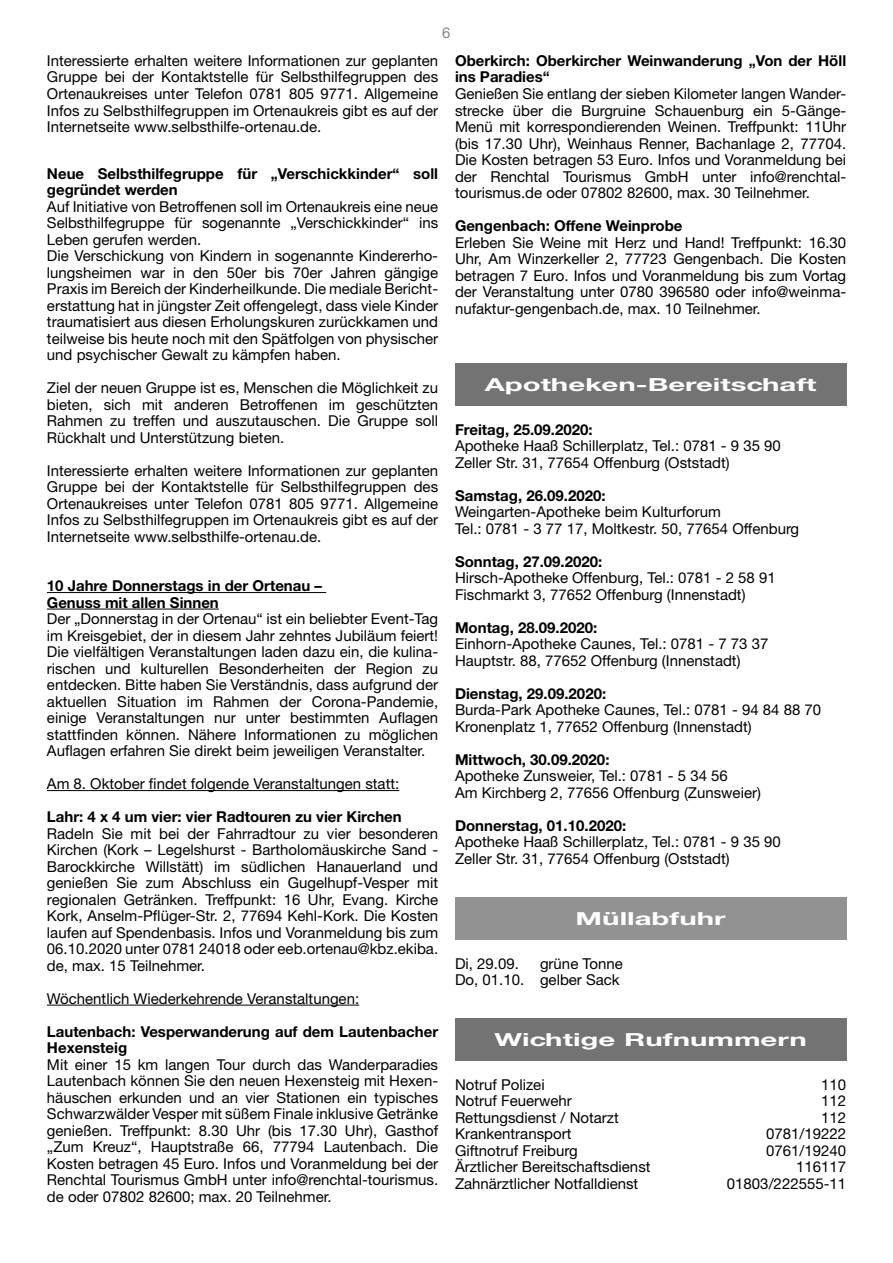
<style>
.page{position:relative;width:893px;height:1263px;background:#fff}
.page>*{position:absolute;margin:0;border:0;box-sizing:border-box;transform-origin:0 0}
.t1{font:700 18px "Helvetica Neue CE";color:#fff;scale:1.63 1}
.t2{font:15px/16.5px "Helvetica Neue LT Std";color:#000;text-align:justify}
.t3{font:700 15px/16.5px "Helvetica Neue LT Std";color:#000}
.t4{font:15px "Helvetica Neue LT Std";color:#878787}
</style>
<div class="page">
<hr style="left:47px;top:592px;width:279px;height:1px;background:#000">
<hr style="left:47px;top:609px;width:172px;height:1px;background:#000">
<hr style="left:47px;top:790px;width:352px;height:1px;background:#000">
<hr style="left:47px;top:1005px;width:312px;height:1px;background:#000">
<div style="left:455px;top:363px;width:391px;height:42px;background:#737373"></div>
<div style="left:455px;top:897px;width:391px;height:42px;background:#929292"></div>
<div style="left:455px;top:1018px;width:391px;height:42px;background:#737373"></div>
<p class="t4" style="left:442px;top:24px;width:10px">6</p>
<p class="t2" style="left:47px;top:52px;width:393px">Interessierte erhalten weitere Informationen zur geplanten Gruppe bei der Kontaktstelle für Selbsthilfegruppen des Ortenaukreises unter Telefon 0781 805 9771. Allgemeine Infos zu Selbsthilfegruppen im Ortenaukreis gibt es auf der Internetseite www.selbsthilfe-ortenau.de.</p>
<p class="t3" style="left:47px;top:165px;width:393px">Neue Selbsthilfegruppe für „Verschickkinder“ soll gegründet werden</p>
<p class="t2" style="left:47px;top:198px;width:393px;text-align:left">Auf Initiative von Betroffenen soll im Ortenaukreis eine neue Selbsthilfegruppe für sogenannte „Verschickkinder“ ins Leben gerufen werden.<br>Die Verschickung von Kindern in sogenannte Kindererho&shy;lungsheimen war in den 50er bis 70er Jahren gängige Praxis im Bereich der Kinderheilkunde. Die mediale Bericht&shy;erstattung hat in jüngster Zeit offengelegt, dass viele Kinder traumatisiert aus diesen Erholungskuren zurückkamen und teilweise bis heute noch mit den Spätfolgen von physischer und psychischer Gewalt zu kämpfen haben.</p>
<p class="t2" style="left:47px;top:379px;width:393px">Ziel der neuen Gruppe ist es, Menschen die Möglichkeit zu bieten, sich mit anderen Betroffenen im geschützten Rahmen zu treffen und auszutauschen. Die Gruppe soll Rückhalt und Unterstützung bieten.</p>
<p class="t2" style="left:47px;top:462px;width:393px">Interessierte erhalten weitere Informationen zur geplanten Gruppe bei der Kontaktstelle für Selbsthilfegruppen des Ortenaukreises unter Telefon 0781 805 9771. Allgemeine Infos zu Selbsthilfegruppen im Ortenaukreis gibt es auf der Internetseite www.selbsthilfe-ortenau.de.</p>
<p class="t3" style="left:47px;top:577px;width:277px">10 Jahre Donnerstags in der Ortenau –<br>Genuss mit allen Sinnen</p>
<p class="t2" style="left:47px;top:610px;width:393px">Der „Donnerstag in der Ortenau“ ist ein beliebter Event-Tag im Kreisgebiet, der in diesem Jahr zehntes Jubiläum feiert!<br>Die vielfältigen Veranstaltungen laden dazu ein, die kulina&shy;rischen und kulturellen Besonderheiten der Region zu entdecken. Bitte haben Sie Verständnis, dass aufgrund der aktuellen Situation im Rahmen der Corona-Pandemie, einige Veranstaltungen nur unter bestimmten Auflagen stattfinden können. Nähere Informationen zu möglichen Auflagen erfahren Sie direkt beim jeweiligen Veranstalter.</p>
<p class="t2" style="left:47px;top:775px;width:354px">Am 8. Oktober findet folgende Veranstaltungen statt:</p>
<p class="t3" style="left:47px;top:808px;width:356px">Lahr: 4 x 4 um vier: vier Radtouren zu vier Kirchen</p>
<p class="t2" style="left:47px;top:825px;width:393px">Radeln Sie mit bei der Fahrradtour zu vier besonderen Kirchen (Kork – Legelshurst - Bartholomäuskirche Sand - Barockkirche Willstätt) im südlichen Hanauerland und genießen Sie zum Abschluss ein Gugelhupf-Vesper mit regionalen Getränken. Treffpunkt: 16 Uhr, Evang. Kirche Kork, Anselm-Pflüger-Str. 2, 77694 Kehl-Kork. Die Kosten laufen auf Spendenbasis. Infos und Voranmeldung bis zum 06.10.2020 unter 0781 24018 oder eeb.ortenau@kbz.ekiba. de, max. 15 Teilnehmer.</p>
<p class="t2" style="left:47px;top:990px;width:314px">Wöchentlich Wiederkehrende Veranstaltungen:</p>
<p class="t3" style="left:47px;top:1023px;width:393px">Lautenbach: Vesperwanderung auf dem Lautenbacher<br>Hexensteig</p>
<p class="t2" style="left:47px;top:1056px;width:393px">Mit einer 15 km langen Tour durch das Wanderparadies Lautenbach können Sie den neuen Hexensteig mit Hexen&shy;häuschen erkunden und an vier Stationen ein typisches Schwarzwälder Vesper mit süßem Finale inklusive Getränke genießen. Treffpunkt: 8.30 Uhr (bis 17.30 Uhr), Gasthof „Zum Kreuz“, Hauptstraße 66, 77794 Lautenbach. Die Kosten betragen 45 Euro. Infos und Voranmeldung bei der Renchtal Tourismus GmbH unter info@renchtal-tourismus. de oder 07802 82600; max. 20 Teilnehmer.</p>
<p class="t3" style="left:455px;top:52px;width:393px">Oberkirch: Oberkircher Weinwanderung „Von der Höll ins Paradies“</p>
<p class="t2" style="left:455px;top:85px;width:393px">Genießen Sie entlang der sieben Kilometer langen Wander&shy;strecke über die Burgruine Schauenburg ein 5-Gänge-Menü mit korrespondierenden Weinen. Treffpunkt: 11Uhr (bis 17.30 Uhr), Weinhaus Renner, Bachanlage 2, 77704.<br>Die Kosten betragen 53 Euro. Infos und Voranmeldung bei der Renchtal Tourismus GmbH unter info@renchtal&shy;tourismus.de oder 07802 82600, max. 30 Teilnehmer.</p>
<p class="t3" style="left:455px;top:217px;width:229px">Gengenbach: Offene Weinprobe</p>
<p class="t2" style="left:455px;top:234px;width:393px">Erleben Sie Weine mit Herz und Hand! Treffpunkt: 16.30<br>Uhr, Am Winzerkeller 2, 77723 Gengenbach. Die Kosten betragen 7 Euro. Infos und Voranmeldung bis zum Vortag der Veranstaltung unter 0780 396580 oder info@weinma&shy;nufaktur-gengenbach.de, max. 10 Teilnehmer.</p>
<p class="t1" style="left:485px;top:374px;width:205px">Apotheken-Bereitschaft</p>
<p class="t3" style="left:455px;top:421px;width:139px">Freitag, 25.09.2020:</p>
<p class="t2" style="left:455px;top:437px;width:327px">Apotheke Haaß Schillerplatz, Tel.: 0781 - 9 35 90<br>Zeller Str. 31, 77654 Offenburg (Oststadt)</p>
<p class="t3" style="left:455px;top:487px;width:152px">Samstag, 26.09.2020:</p>
<p class="t2" style="left:455px;top:503px;width:346px">Weingarten-Apotheke beim Kulturforum<br>Tel.: 0781 - 3 77 17, Moltkestr. 50, 77654 Offenburg</p>
<p class="t3" style="left:455px;top:553px;width:149px">Sonntag, 27.09.2020:</p>
<p class="t2" style="left:455px;top:569px;width:322px">Hirsch-Apotheke Offenburg, Tel.: 0781 - 2 58 91<br>Fischmarkt 3, 77652 Offenburg (Innenstadt)</p>
<p class="t3" style="left:455px;top:619px;width:144px">Montag, 28.09.2020:</p>
<p class="t2" style="left:455px;top:635px;width:315px">Einhorn-Apotheke Caunes, Tel.: 0781 - 7 73 37<br>Hauptstr. 88, 77652 Offenburg (Innenstadt)</p>
<p class="t3" style="left:455px;top:685px;width:153px">Dienstag, 29.09.2020:</p>
<p class="t2" style="left:455px;top:701px;width:368px">Burda-Park Apotheke Caunes, Tel.: 0781 - 94 84 88 70<br>Kronenplatz 1, 77652 Offenburg (Innenstadt)</p>
<p class="t3" style="left:455px;top:751px;width:156px">Mittwoch, 30.09.2020:</p>
<p class="t2" style="left:455px;top:767px;width:307px">Apotheke Zunsweier, Tel.: 0781 - 5 34 56<br>Am Kirchberg 2, 77656 Offenburg (Zunsweier)</p>
<p class="t3" style="left:455px;top:817px;width:173px">Donnerstag, 01.10.2020:</p>
<p class="t2" style="left:455px;top:833px;width:327px">Apotheke Haaß Schillerplatz, Tel.: 0781 - 9 35 90<br>Zeller Str. 31, 77654 Offenburg (Oststadt)</p>
<p class="t1" style="left:576px;top:907px;width:93px">Müllabfuhr</p>
<p class="t2" style="left:455px;top:955px;width:65px">Di, 29.09.</p>
<p class="t2" style="left:455px;top:955px;width:169px;text-align:right">grüne Tonne<br>Do, 01.10. gelber Sack</p>
<p class="t1" style="left:494px;top:1029px;width:193px">Wichtige Rufnummern</p>
<p class="t2" style="left:455px;top:1076px;width:91px">Notruf Polizei</p>
<p class="t2" style="left:821px;top:1076px;width:27px">110</p>
<p class="t2" style="left:455px;top:1093px;width:118px">Notruf Feuerwehr</p>
<p class="t2" style="left:821px;top:1093px;width:27px">112</p>
<p class="t2" style="left:455px;top:1109px;width:165px">Rettungsdienst / Notarzt</p>
<p class="t2" style="left:821px;top:1109px;width:27px">112</p>
<p class="t2" style="left:455px;top:1126px;width:118px">Krankentransport</p>
<p class="t2" style="left:766px;top:1126px;width:82px">0781/19222</p>
<p class="t2" style="left:455px;top:1142px;width:124px">Giftnotruf Freiburg</p>
<p class="t2" style="left:766px;top:1142px;width:82px">0761/19240</p>
<p class="t2" style="left:455px;top:1159px;width:197px">Ärztlicher Bereitschaftsdienst</p>
<p class="t2" style="left:796px;top:1159px;width:52px">116117</p>
<p class="t2" style="left:455px;top:1175px;width:185px">Zahnärztlicher Notfalldienst</p>
<p class="t2" style="left:727px;top:1175px;width:121px">01803/222555-11</p>
</div>
